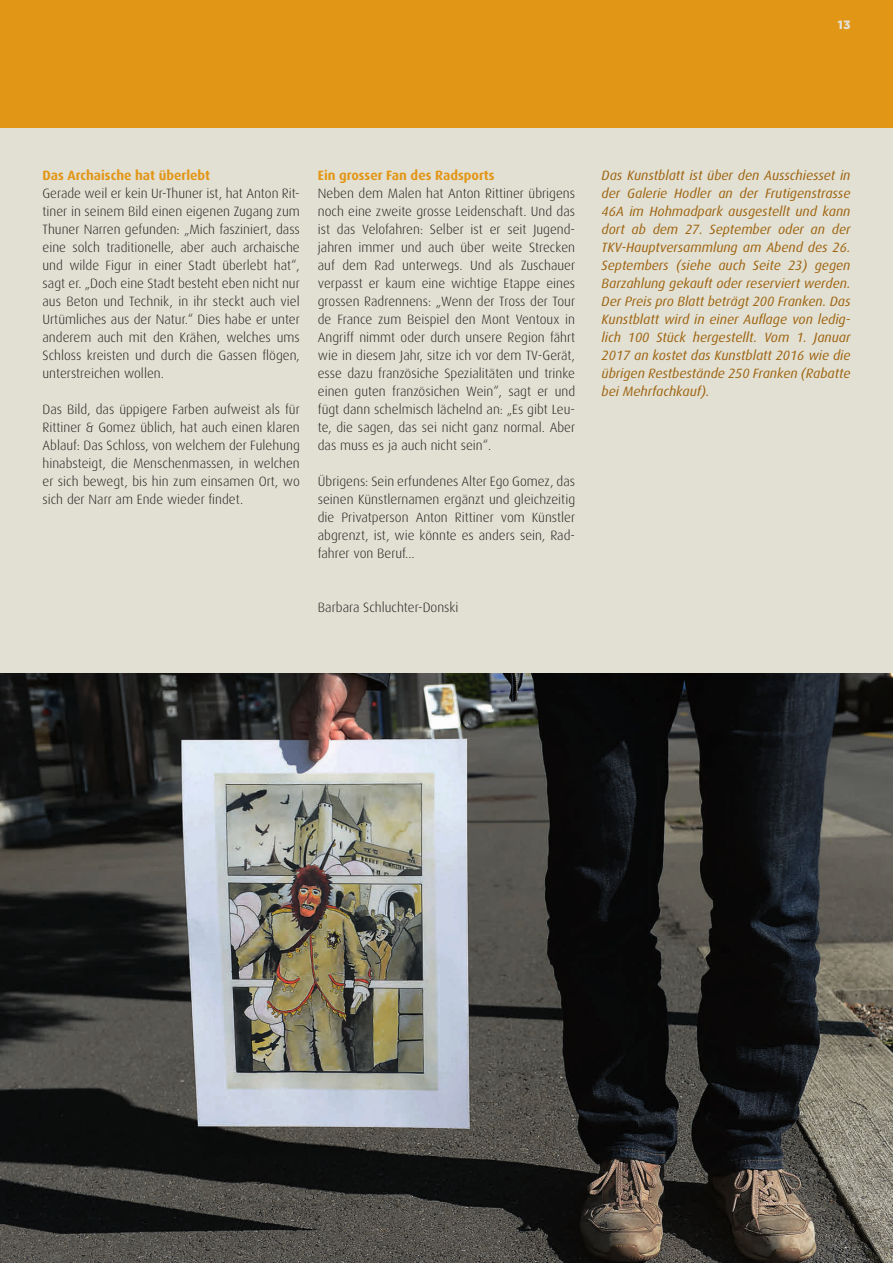
<style>
.page{position:relative;width:893px;height:1263px;background:#e2e0d2}
.page>*{position:absolute;margin:0;border:0;box-sizing:border-box;transform-origin:0 0}
.t1{font:300 13.5px/18px "Dax";color:#231f20;text-align:justify}
.t2{font:italic 13.5px/18px "Dax";color:#9e6412;text-align:justify}
.t3{font:700 13.5px "Dax";color:#e29616}
.t4{font:900 12px "Gotham";color:#e2e0d2}
</style>
<div class="page">
<img style="left:0;top:673px;width:893px;height:590px">
<div style="left:0;top:0;width:893px;height:128px;background:#e29616"></div>
<p class="t4" style="left:838px;top:16px;width:14px">13</p>
<p class="t3" style="left:43px;top:168px;width:169px">Das Archaische hat überlebt</p>
<p class="t1" style="left:43px;top:184px;width:259px">Gerade weil er kein Ur-Thuner ist, hat Anton Rit&shy;tiner in seinem Bild einen eigenen Zugang zum Thuner Narren gefunden: „Mich fasziniert, dass eine solch traditionelle, aber auch archaische und wilde Figur in einer Stadt überlebt hat“, sagt er. „Doch eine Stadt besteht eben nicht nur aus Beton und Technik, in ihr steckt auch viel Urtümliches aus der Natur.“ Dies habe er unter anderem auch mit den Krähen, welches ums Schloss kreisten und durch die Gassen flögen, unterstreichen wollen.</p>
<p class="t1" style="left:43px;top:400px;width:259px">Das Bild, das üppigere Farben aufweist als für Rittiner &amp; Gomez üblich, hat auch einen klaren Ablauf: Das Schloss, von welchem der Fulehung hinabsteigt, die Menschenmassen, in welchen er sich bewegt, bis hin zum einsamen Ort, wo sich der Narr am Ende wieder findet.</p>
<p class="t3" style="left:318px;top:168px;width:178px">Ein grosser Fan des Radsports</p>
<p class="t1" style="left:318px;top:184px;width:259px">Neben dem Malen hat Anton Rittiner übrigens noch eine zweite grosse Leidenschaft. Und das ist das Velofahren: Selber ist er seit Jugend&shy;jahren immer und auch über weite Strecken auf dem Rad unterwegs. Und als Zuschauer verpasst er kaum eine wichtige Etappe eines grossen Radrennens: „Wenn der Tross der Tour de France zum Beispiel den Mont Ventoux in Angriff nimmt oder durch unsere Region fährt wie in diesem Jahr, sitze ich vor dem TV-Gerät, esse dazu französiche Spezialitäten und trinke einen guten französichen Wein“, sagt er und fügt dann schelmisch lächelnd an: „Es gibt Leu&shy;te, die sagen, das sei nicht ganz normal. Aber das muss es ja auch nicht sein“.</p>
<p class="t1" style="left:318px;top:472px;width:259px">Übrigens: Sein erfundenes Alter Ego Gomez, das seinen Künstlernamen ergänzt und gleichzeitig die Privatperson Anton Rittiner vom Künstler abgrenzt, ist, wie könnte es anders sein, Rad&shy;fahrer von Beruf...</p>
<p class="t1" style="left:318px;top:598px;width:142px">Barbara Schluchter-Donski</p>
<p class="t2" style="left:602px;top:166px;width:250px">Das Kunstblatt ist über den Ausschiesset in der Galerie Hodler an der Frutigenstrasse 46A im Hohmadpark ausgestellt und kann dort ab dem 27. September oder an der TKV-Hauptversammlung am Abend des 26.<br>Septembers (siehe auch Seite 23) gegen Barzahlung gekauft oder reserviert werden.<br>Der Preis pro Blatt beträgt 200 Franken. Das Kunstblatt wird in einer Auflage von ledig&shy;lich 100 Stück hergestellt. Vom 1. Januar 2017 an kostet das Kunstblatt 2016 wie die übrigen Restbestände 250 Franken (Rabatte bei Mehrfachkauf).</p>
</div>
